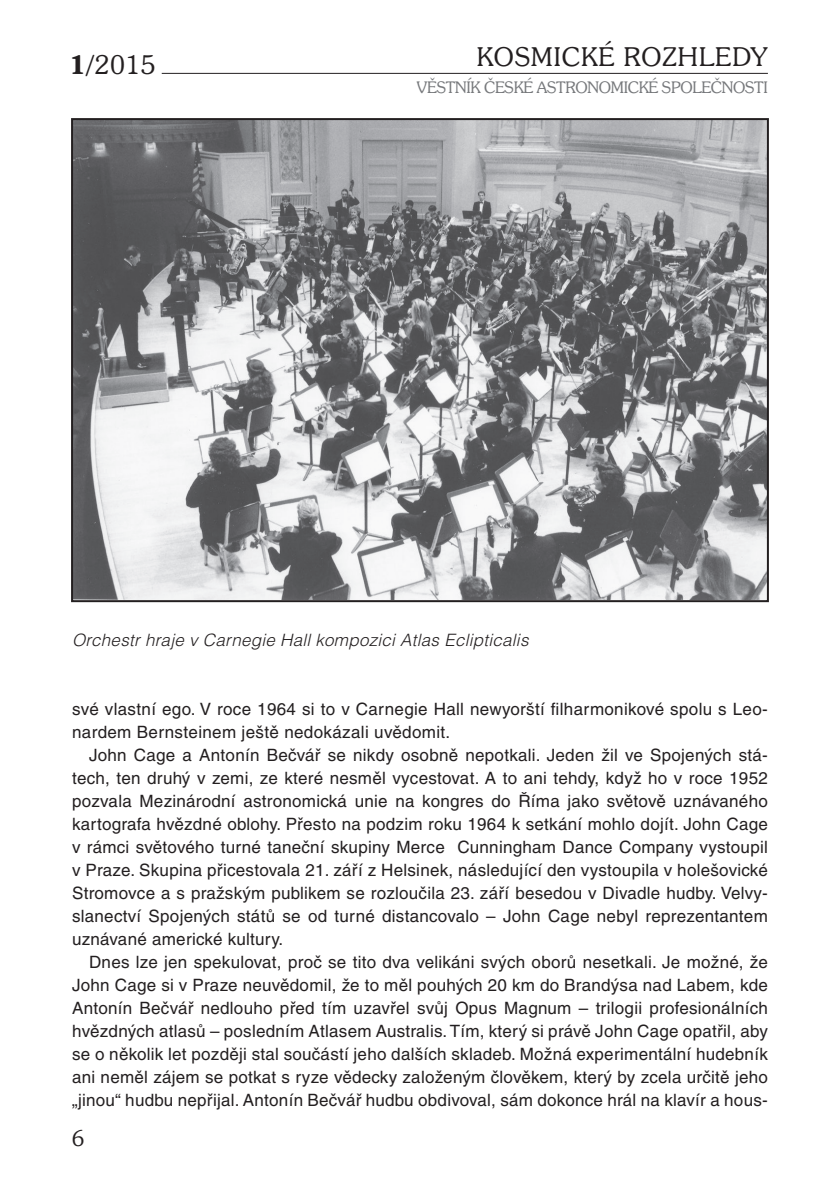
<style>
.page{position:relative;width:840px;height:1191px;background:#fff}
.page>*{position:absolute;margin:0;border:0;box-sizing:border-box;transform-origin:0 0}
.t1{font:300 26px "Souvenir IT Cby BTCE";letter-spacing:.04em;color:#231f20}
.t2{font:300 22px "Souvenir IT Cby BTCE";color:#231f20}
.t3{font:17px/23px "Helvetica CE";letter-spacing:.015em;color:#231f20;text-align:justify}
.t4{font:italic 300 17px "Helvetica CE";letter-spacing:.015em;color:#231f20}
.t5{font:300 16px "Souvenir IT Cby BTCE";letter-spacing:-.02em;color:#76787b}
.s1{font-weight:600}
</style>
<div class="page">
<hr style="left:162px;top:73px;width:605px;height:1px;background:#231f20">
<img style="left:74px;top:121px;width:691px;height:478px">
<div style="left:71px;top:118px;width:697px;height:484px;border:2px solid #231f20"></div>
<h1 class="t1" style="left:69px;top:48px;width:87px"><span class="s1">1/</span>2015</h1>
<h1 class="t1" style="left:476px;top:39px;width:292px">KOSMICKÉ ROZHLEDY</h1>
<p class="t5" style="left:416px;top:77px;width:352px">VĚSTNÍK ČESKÉ ASTRONOMICKÉ SPOLEČNOSTI</p>
<p class="t4" style="left:72px;top:630px;width:457px">Orchestr hraje v Carnegie Hall kompozici Atlas Eclipticalis</p>
<p class="t3" style="left:72px;top:697px;width:697px">své vlastní ego. V roce 1964 si to v Carnegie Hall newyorští filharmonikové spolu s Leo&shy;nardem Bernsteinem ještě nedokázali uvědomit.</p>
<p class="t3" style="left:72px;top:743px;width:697px;text-indent:17px">John Cage a Antonín Bečvář se nikdy osobně nepotkali. Jeden žil ve Spojených stá&shy;tech, ten druhý v zemi, ze které nesměl vycestovat. A to ani tehdy, když ho v roce 1952 pozvala Mezinárodní astronomická unie na kongres do Říma jako světově uznávaného kartografa hvězdné oblohy. Přesto na podzim roku 1964 k setkání mohlo dojít. John Cage v rámci světového turné taneční skupiny Merce Cunningham Dance Company vystoupil v Praze. Skupina přicestovala 21. září z Helsinek, následující den vystoupila v holešovické Stromovce a s pražským publikem se rozloučila 23. září besedou v Divadle hudby. Velvy&shy;slanectví Spojených států se od turné distancovalo – John Cage nebyl reprezentantem uznávané americké kultury.</p>
<p class="t3" style="left:72px;top:950px;width:697px;text-indent:17px">Dnes lze jen spekulovat, proč se tito dva velikáni svých oborů nesetkali. Je možné, že John Cage si v Praze neuvědomil, že to měl pouhých 20 km do Brandýsa nad Labem, kde Antonín Bečvář nedlouho před tím uzavřel svůj Opus Magnum – trilogii profesionálních hvězdných atlasů – posledním Atlasem Australis. Tím, který si právě John Cage opatřil, aby se o několik let později stal součástí jeho dalších skladeb. Možná experimentální hudebník ani neměl zájem se potkat s ryze vědecky založeným člověkem, který by zcela určitě jeho „jinou“ hudbu nepřijal. Antonín Bečvář hudbu obdivoval, sám dokonce hrál na klavír a hous-</p>
<p class="t2" style="left:72px;top:1124px;width:14px">6</p>
</div>
